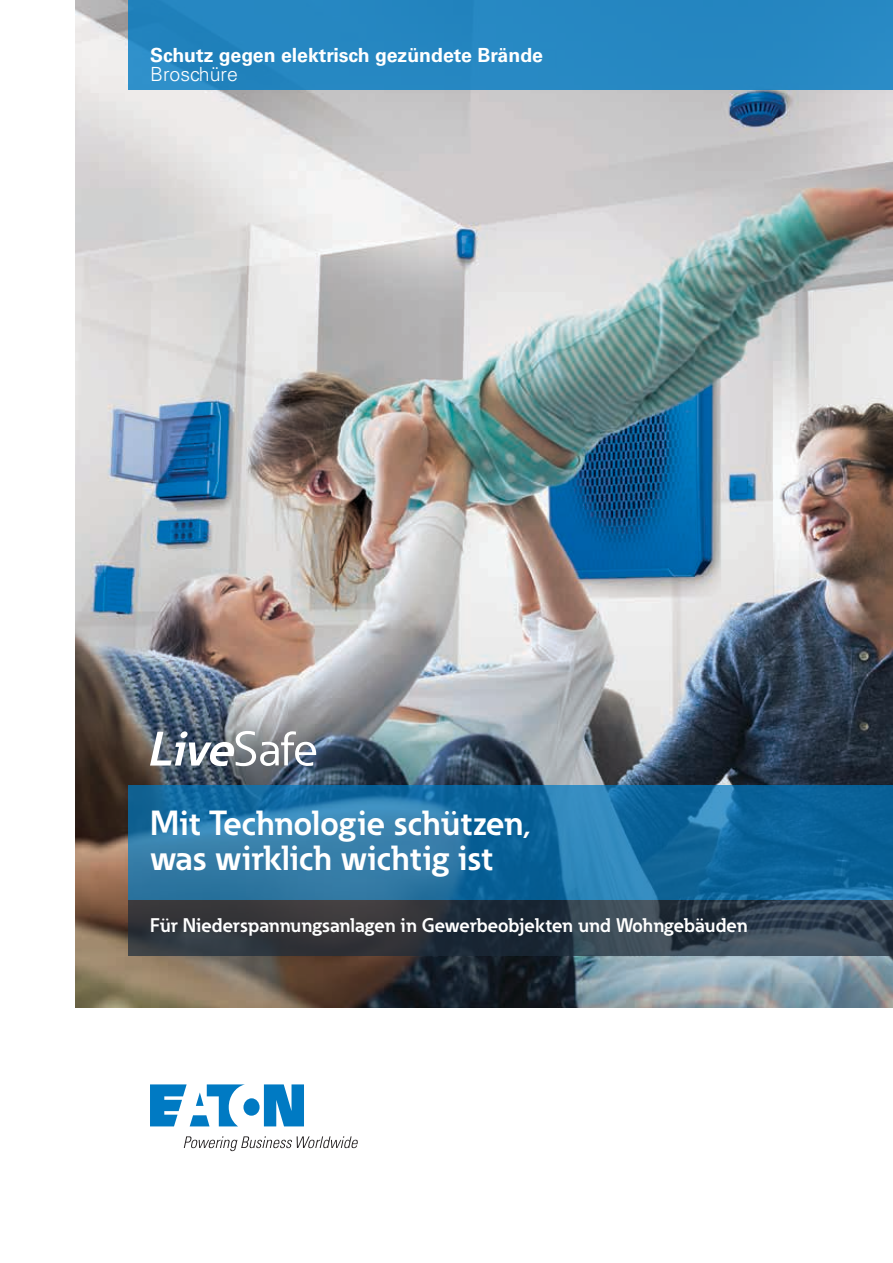
<style>
.page{position:relative;width:893px;height:1263px;background:#fff}
.page>*{position:absolute;margin:0;border:0;box-sizing:border-box;transform-origin:0 0}
.t1{font:700 34.5px/34.5px "Eaton";color:#fff}
.t2{font:700 19.5px "Eaton";color:#fff}
.t3{font:700 19.5px "Univers LT Std";color:#fff}
.t4{font:300 19.5px "Univers LT Std";color:#fff}
</style>
<div class="page">
<img style="left:75px;top:0;width:818px;height:1008px">
<svg style="left:128px;top:785px;width:765px;height:115px"></svg>
<svg style="left:128px;top:900px;width:765px;height:55px"></svg>
<svg style="left:150px;top:731px;width:166px;height:35px"></svg>
<div style="left:128px;top:0;width:765px;height:90px;background:#2687c2"></div>
<svg style="left:150px;top:1084px;width:154px;height:42px"></svg>
<svg style="left:184px;top:1136px;width:174px;height:15px"></svg>
<p class="t3" style="left:150px;top:43px;width:395px">Schutz gegen elektrisch gezündete Brände</p>
<p class="t4" style="left:150px;top:62px;width:89px">Broschüre</p>
<h1 class="t1" style="left:150px;top:806px;width:381px">Mit Technologie schützen, was wirklich wichtig ist</h1>
<p class="t2" style="left:150px;top:913px;width:599px">Für Niederspannungsanlagen in Gewerbeobjekten und Wohngebäuden</p>
</div>
